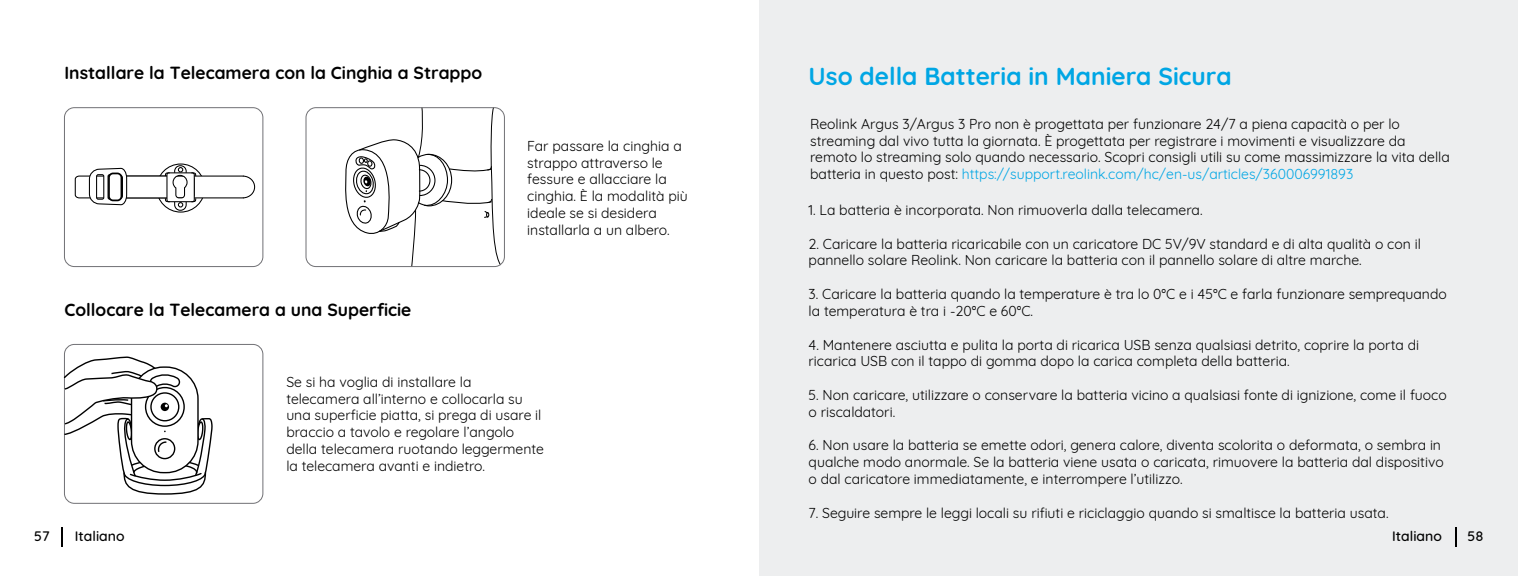
<style>
.page{position:relative;width:1518px;height:576px;background:#fff}
.page>*{position:absolute;margin:0;border:0;box-sizing:border-box;transform-origin:0 0}
.t1{font:700 24.5px "Quicksand";color:#00a6e4}
.t2{font:700 17.5px "Quicksand";color:#000}
.t3{font:14px/16.8px "Quicksand";color:#000}
.t4{font:500 14px "Quicksand";color:#000}
.s1{color:#00a6e4}
</style>
<div class="page">
<div style="left:759px;top:0;width:759px;height:575px;background:#edeeef"></div>
<hr style="left:1455px;top:526px;width:2px;height:20px;background:#000">
<hr style="left:61px;top:526px;width:2px;height:20px;background:#000">
<div style="left:64px;top:344px;width:199px;height:159px;border:1px solid #717175;border-radius:10px"></div>
<svg style="left:63px;top:356px;width:149px;height:139px"></svg>
<div style="left:64px;top:107px;width:199px;height:160px;border:1px solid #717175;border-radius:10px"></div>
<svg style="left:74px;top:165px;width:182px;height:46px"></svg>
<div style="left:109px;top:173px;width:12px;height:27px;background:#fff;border-radius:4px"></div>
<div style="left:108px;top:172px;width:14px;height:29px;border:2px solid #000;border-radius:4px"></div>
<svg style="left:345px;top:108px;width:157px;height:159px"></svg>
<div style="left:306px;top:107px;width:199px;height:160px;border:1px solid #717175;border-radius:10px"></div>
<p class="t2" style="left:64px;top:59px;width:419px">Installare la Telecamera con la Cinghia a Strappo</p>
<p class="t2" style="left:64px;top:295px;width:348px">Collocare la Telecamera a una Superficie</p>
<p class="t3" style="left:527px;top:136px;width:162px">Far passare la cinghia a strappo attraverso le fessure e allacciare la cinghia. È la modalità più ideale se si desidera installarla a un albero.</p>
<p class="t3" style="left:286px;top:372px;width:259px">Se si ha voglia di installare la telecamera all’interno e collocarla su una superficie piatta, si prega di usare il braccio a tavolo e regolare l’angolo della telecamera ruotando leggermente la telecamera avanti e indietro.</p>
<h1 class="t1" style="left:809px;top:56px;width:425px">Uso della Batteria in Maniera Sicura</h1>
<p class="t3" style="left:810px;top:114px;width:641px">Reolink Argus 3/Argus 3 Pro non è progettata per funzionare 24/7 a piena capacità o per lo streaming dal vivo tutta la giornata. È progettata per registrare i movimenti e visualizzare da remoto lo streaming solo quando necessario. Scopri consigli utili su come massimizzare la vita della batteria in questo post: <span class="s1">https://support.reolink.com/hc/en-us/articles/360006991893</span></p>
<p class="t3" style="left:809px;top:200px;width:395px">1. La batteria è incorporata. Non rimuoverla dalla telecamera.</p>
<p class="t3" style="left:809px;top:234px;width:614px">2. Caricare la batteria ricaricabile con un caricatore DC 5V/9V standard e di alta qualità o con il pannello solare Reolink. Non caricare la batteria con il pannello solare di altre marche.</p>
<p class="t3" style="left:809px;top:284px;width:640px">3. Caricare la batteria quando la temperature è tra lo 0°C e i 45°C e farla funzionare semprequando la temperatura è tra i -20°C e 60°C.</p>
<p class="t3" style="left:809px;top:334px;width:612px">4. Mantenere asciutta e pulita la porta di ricarica USB senza qualsiasi detrito, coprire la porta di ricarica USB con il tappo di gomma dopo la carica completa della batteria.</p>
<p class="t3" style="left:809px;top:385px;width:640px">5. Non caricare, utilizzare o conservare la batteria vicino a qualsiasi fonte di ignizione, come il fuoco o riscaldatori.</p>
<p class="t3" style="left:809px;top:435px;width:637px">6. Non usare la batteria se emette odori, genera calore, diventa scolorita o deformata, o sembra in qualche modo anormale. Se la batteria viene usata o caricata, rimuovere la batteria dal dispositivo o dal caricatore immediatamente, e interrompere l’utilizzo.</p>
<p class="t3" style="left:809px;top:502px;width:581px">7. Seguire sempre le leggi locali su rifiuti e riciclaggio quando si smaltisce la batteria usata.</p>
<p class="t4" style="left:34px;top:524px;width:17px">57</p>
<p class="t4" style="left:75px;top:524px;width:51px">Italiano</p>
<p class="t4" style="left:1392px;top:524px;width:51px">Italiano</p>
<p class="t4" style="left:1467px;top:524px;width:18px">58</p>
</div>
